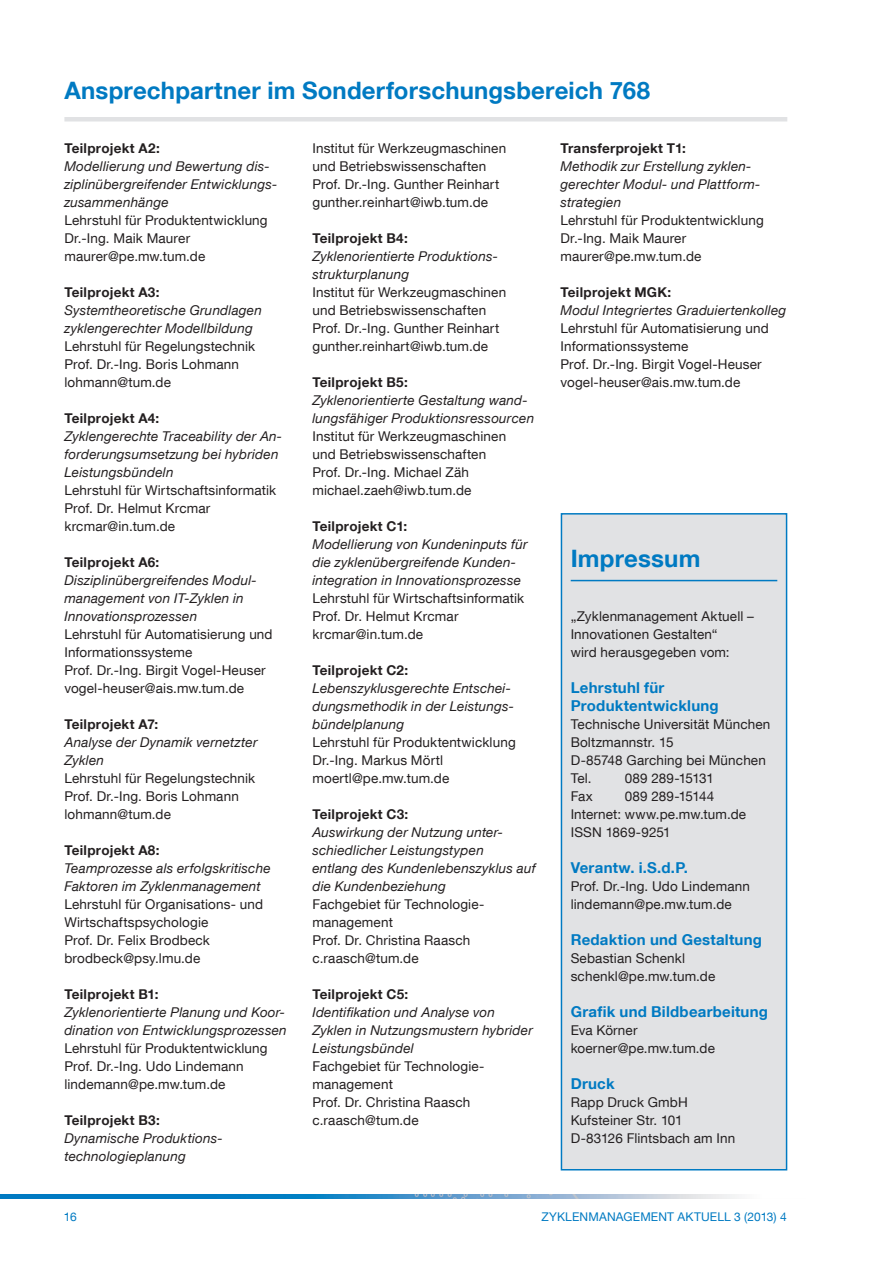
<style>
.page{position:relative;width:893px;height:1263px;background:#fff}
.page>*{position:absolute;margin:0;border:0;box-sizing:border-box;transform-origin:0 0}
.t1{font:700 24px "TUM Neue Helvetica";letter-spacing:.01em;color:#007ac2}
.t2{font:700 15px/18px "TUM Neue Helvetica";letter-spacing:.015em;color:#007ac2}
.t3{font:13.5px/18px "TUM Neue Helvetica";letter-spacing:.01em;color:#231f20}
.t4{font:italic 13.5px/18px "TUM Neue Helvetica";letter-spacing:.015em;color:#231f20}
.t5{font:700 13.5px "TUM Neue Helvetica";letter-spacing:.02em;color:#231f20}
.t6{font:13.5px "TUM Neue Helvetica";letter-spacing:-.02em;color:#231f20}
.t7{font:12px "TUM Neue Helvetica";letter-spacing:.015em;color:#007ac2}
</style>
<div class="page">
<div style="left:561px;top:514px;width:226px;height:656px;background:#e1e2e4"></div>
<hr style="left:571px;top:580px;width:206px;height:1px;background:#007ac2">
<div style="left:561px;top:513px;width:226px;height:657px;border:2px solid #007ac2"></div>
<hr style="left:64px;top:117px;width:723px;height:4px;background:#e1e2e4">
<img style="left:0;top:1194px;width:739px;height:5px">
<h1 class="t1" style="left:64px;top:75px;width:587px">Ansprechpartner im Sonderforschungsbereich 768</h1>
<p class="t5" style="left:64px;top:140px;width:97px">Teilprojekt A2:</p>
<p class="t4" style="left:64px;top:157px;width:214px">Modellierung und Bewertung dis&shy;ziplinübergreifender Entwicklungs&shy;zusammenhänge</p>
<p class="t3" style="left:64px;top:211px;width:205px">Lehrstuhl für Produktentwicklung<br>Dr.-Ing. Maik Maurer maurer@pe.mw.tum.de</p>
<p class="t5" style="left:64px;top:284px;width:97px">Teilprojekt A3:</p>
<p class="t4" style="left:64px;top:301px;width:199px">Systemtheoretische Grundlagen zyklengerechter Modellbildung</p>
<p class="t3" style="left:64px;top:337px;width:192px">Lehrstuhl für Regelungstechnik<br>Prof. Dr.-Ing. Boris Lohmann lohmann@tum.de</p>
<p class="t5" style="left:64px;top:410px;width:96px">Teilprojekt A4:</p>
<p class="t4" style="left:64px;top:427px;width:219px">Zyklengerechte Traceability der An&shy;forderungsumsetzung bei hybriden<br>Leistungsbündeln</p>
<p class="t3" style="left:64px;top:481px;width:213px">Lehrstuhl für Wirtschaftsinformatik<br>Prof. Dr. Helmut Krcmar krcmar@in.tum.de</p>
<p class="t5" style="left:64px;top:554px;width:96px">Teilprojekt A6:</p>
<p class="t4" style="left:64px;top:571px;width:194px">Disziplinübergreifendes Modul&shy;management von IT-Zyklen in<br>Innovationsprozessen</p>
<p class="t3" style="left:64px;top:625px;width:210px">Lehrstuhl für Automatisierung und<br>Informationssysteme<br>Prof. Dr.-Ing. Birgit Vogel-Heuser vogel-heuser@ais.mw.tum.de</p>
<p class="t5" style="left:64px;top:716px;width:95px">Teilprojekt A7:</p>
<p class="t4" style="left:64px;top:733px;width:195px">Analyse der Dynamik vernetzter<br>Zyklen</p>
<p class="t3" style="left:64px;top:769px;width:192px">Lehrstuhl für Regelungstechnik<br>Prof. Dr.-Ing. Boris Lohmann lohmann@tum.de</p>
<p class="t5" style="left:64px;top:842px;width:97px">Teilprojekt A8:</p>
<p class="t4" style="left:64px;top:859px;width:208px">Teamprozesse als erfolgskritische<br>Faktoren im Zyklenmanagement</p>
<p class="t3" style="left:64px;top:895px;width:200px">Lehrstuhl für Organisations- und<br>Wirtschaftspsychologie<br>Prof. Dr. Felix Brodbeck brodbeck@psy.lmu.de</p>
<p class="t5" style="left:64px;top:986px;width:96px">Teilprojekt B1:</p>
<p class="t4" style="left:64px;top:1003px;width:224px">Zyklenorientierte Planung und Koor&shy;dination von Entwicklungsprozessen</p>
<p class="t3" style="left:64px;top:1039px;width:205px">Lehrstuhl für Produktentwicklung<br>Prof. Dr.-Ing. Udo Lindemann lindemann@pe.mw.tum.de</p>
<p class="t5" style="left:64px;top:1112px;width:97px">Teilprojekt B3:</p>
<p class="t4" style="left:64px;top:1129px;width:160px">Dynamische Produktions&shy;technologieplanung</p>
<p class="t3" style="left:312px;top:139px;width:195px">Institut für Werkzeugmaschinen und Betriebswissenschaften<br>Prof. Dr.-Ing. Gunther Reinhart gunther.reinhart@iwb.tum.de</p>
<p class="t5" style="left:312px;top:229px;width:97px">Teilprojekt B4:</p>
<p class="t4" style="left:312px;top:247px;width:187px">Zyklenorientierte Produktions&shy;strukturplanung</p>
<p class="t3" style="left:312px;top:283px;width:195px">Institut für Werkzeugmaschinen und Betriebswissenschaften<br>Prof. Dr.-Ing. Gunther Reinhart gunther.reinhart@iwb.tum.de</p>
<p class="t5" style="left:312px;top:373px;width:97px">Teilprojekt B5:</p>
<p class="t4" style="left:312px;top:391px;width:223px">Zyklenorientierte Gestaltung wand&shy;lungsfähiger Produktionsressourcen</p>
<p class="t3" style="left:312px;top:427px;width:195px">Institut für Werkzeugmaschinen und Betriebswissenschaften<br>Prof. Dr.-Ing. Michael Zäh michael.zaeh@iwb.tum.de</p>
<p class="t5" style="left:312px;top:517px;width:96px">Teilprojekt C1:</p>
<p class="t4" style="left:312px;top:535px;width:217px">Modellierung von Kundeninputs für die zyklenübergreifende Kunden&shy;integration in Innovationsprozesse</p>
<p class="t3" style="left:312px;top:589px;width:213px">Lehrstuhl für Wirtschaftsinformatik<br>Prof. Dr. Helmut Krcmar krcmar@in.tum.de</p>
<p class="t5" style="left:312px;top:661px;width:97px">Teilprojekt C2:</p>
<p class="t4" style="left:312px;top:679px;width:203px">Lebenszyklusgerechte Entschei&shy;dungsmethodik in der Leistungs&shy;bündelplanung</p>
<p class="t3" style="left:312px;top:733px;width:205px">Lehrstuhl für Produktentwicklung<br>Dr.-Ing. Markus Mörtl moertl@pe.mw.tum.de</p>
<p class="t5" style="left:312px;top:805px;width:97px">Teilprojekt C3:</p>
<p class="t4" style="left:312px;top:823px;width:225px">Auswirkung der Nutzung unter&shy;schiedlicher Leistungstypen<br>entlang des Kundenlebenszyklus auf die Kundenbeziehung</p>
<p class="t3" style="left:312px;top:895px;width:173px">Fachgebiet für Technologie&shy;management<br>Prof. Dr. Christina Raasch c.raasch@tum.de</p>
<p class="t5" style="left:312px;top:985px;width:97px">Teilprojekt C5:</p>
<p class="t4" style="left:312px;top:1003px;width:222px">Identifikation und Analyse von<br>Zyklen in Nutzungsmustern hybrider<br>Leistungsbündel</p>
<p class="t3" style="left:312px;top:1057px;width:173px">Fachgebiet für Technologie&shy;management<br>Prof. Dr. Christina Raasch c.raasch@tum.de</p>
<p class="t5" style="left:560px;top:139px;width:127px">Transferprojekt T1:</p>
<p class="t4" style="left:560px;top:157px;width:201px">Methodik zur Erstellung zyklen&shy;gerechter Modul- und Plattform&shy;strategien</p>
<p class="t3" style="left:560px;top:211px;width:205px">Lehrstuhl für Produktentwicklung<br>Dr.-Ing. Maik Maurer maurer@pe.mw.tum.de</p>
<p class="t5" style="left:560px;top:283px;width:112px">Teilprojekt MGK:</p>
<p class="t4" style="left:560px;top:301px;width:227px">Modul Integriertes Graduiertenkolleg</p>
<p class="t3" style="left:560px;top:319px;width:210px">Lehrstuhl für Automatisierung und<br>Informationssysteme<br>Prof. Dr.-Ing. Birgit Vogel-Heuser vogel-heuser@ais.mw.tum.de</p>
<h1 class="t1" style="left:571px;top:543px;width:131px">Impressum</h1>
<p class="t3" style="left:571px;top:607px;width:185px">„Zyklenmanagement Aktuell –<br>Innovationen Gestalten“<br>wird herausgegeben vom:</p>
<p class="t2" style="left:571px;top:678px;width:150px">Lehrstuhl für<br>Produktentwicklung</p>
<p class="t3" style="left:571px;top:715px;width:201px">Technische Universität München<br>Boltzmannstr. 15<br>D-85748 Garching bei München<br>Tel.</p>
<p class="t6" style="left:625px;top:770px;width:91px">089 289-15131</p>
<p class="t3" style="left:571px;top:787px;width:24px">Fax</p>
<p class="t3" style="left:571px;top:787px;width:177px;text-indent:54px">089 289-15144<br>Internet: www.pe.mw.tum.de<br>ISSN 1869-9251</p>
<p class="t2" style="left:571px;top:858px;width:119px">Verantw. i.S.d.P.</p>
<p class="t3" style="left:571px;top:877px;width:181px">Prof. Dr.-Ing. Udo Lindemann lindemann@pe.mw.tum.de</p>
<p class="t2" style="left:571px;top:930px;width:193px">Redaktion und Gestaltung</p>
<p class="t3" style="left:571px;top:949px;width:146px">Sebastian Schenkl schenkl@pe.mw.tum.de</p>
<p class="t2" style="left:571px;top:1002px;width:199px">Grafik und Bildbearbeitung</p>
<p class="t3" style="left:571px;top:1021px;width:146px">Eva Körner koerner@pe.mw.tum.de</p>
<p class="t2" style="left:571px;top:1074px;width:45px">Druck</p>
<p class="t3" style="left:571px;top:1093px;width:166px">Rapp Druck GmbH<br>Kufsteiner Str. 101<br>D-83126 Flintsbach am Inn</p>
<p class="t7" style="left:64px;top:1209px;width:14px">16</p>
<p class="t7" style="left:541px;top:1209px;width:34px">Zyklenmanagement</p>
<p class="t7" style="left:677px;top:1209px;width:25px">aktuell</p>
<p class="t7" style="left:734px;top:1209px;width:54px">3 (2013) 4</p>
</div>
